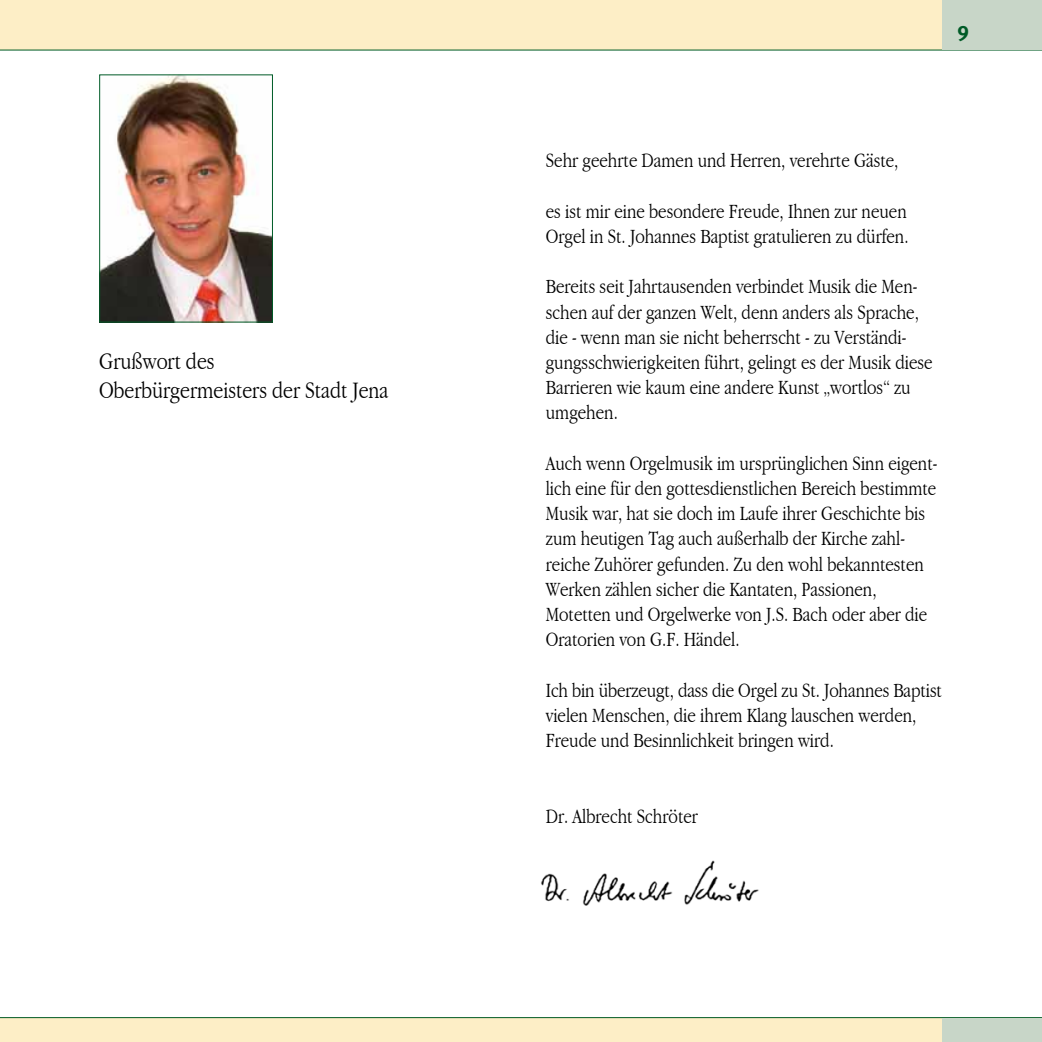
<style>
.page{position:relative;width:1042px;height:1042px;background:#fff}
.page>*{position:absolute;margin:0;border:0;box-sizing:border-box;transform-origin:0 0}
.t1{font:300 condensed 24.5px/29.4px "Garamond";color:#000}
.t2{font:300 condensed 21px/25.2px "Garamond";color:#000}
.t3{font:700 21px "Meta Plus";color:#005b27}
</style>
<div class="page">
<div style="left:0;top:0;width:1042px;height:51px;background:#fdeec6"></div>
<svg style="left:0;top:1017px;width:1042px;height:25px"></svg>
<div style="left:943px;top:0;width:99px;height:50px;background:#c8d6c8"></div>
<div style="left:943px;top:1018px;width:99px;height:24px;background:#c8d6c8"></div>
<img style="left:101px;top:76px;width:170px;height:244px">
<div style="left:99px;top:74px;width:174px;height:248px;border:1px solid #005b27"></div>
<img style="left:541px;top:860px;width:218px;height:46px">
<p class="t1" style="left:99px;top:346px;width:291px">Grußwort des<br>Oberbürgermeisters der Stadt Jena</p>
<p class="t3" style="left:957px;top:18px;width:13px">9</p>
<p class="t2" style="left:546px;top:148px;width:354px">Sehr geehrte Damen und Herren, verehrte Gäste,</p>
<p class="t2" style="left:546px;top:198px;width:364px">es ist mir eine besondere Freude, Ihnen zur neuen<br>Orgel in St. Johannes Baptist gratulieren zu dürfen.</p>
<p class="t2" style="left:546px;top:274px;width:388px">Bereits seit Jahrtausenden verbindet Musik die Men&shy;schen auf der ganzen Welt, denn anders als Sprache, die - wenn man sie nicht beherrscht - zu Verständi&shy;gungsschwierigkeiten führt, gelingt es der Musik diese Barrieren wie kaum eine andere Kunst „wortlos“ zu umgehen.</p>
<p class="t2" style="left:546px;top:450px;width:393px">Auch wenn Orgelmusik im ursprünglichen Sinn eigent&shy;lich eine für den gottesdienstlichen Bereich bestimmte Musik war, hat sie doch im Laufe ihrer Geschichte bis zum heutigen Tag auch außerhalb der Kirche zahl&shy;reiche Zuhörer gefunden. Zu den wohl bekanntesten Werken zählen sicher die Kantaten, Passionen, Motetten und Orgelwerke von J.S. Bach oder aber die Oratorien von G.F. Händel.</p>
<p class="t2" style="left:546px;top:677px;width:398px">Ich bin überzeugt, dass die Orgel zu St. Johannes Baptist vielen Menschen, die ihrem Klang lauschen werden,<br>Freude und Besinnlichkeit bringen wird.</p>
<p class="t2" style="left:546px;top:803px;width:154px">Dr. Albrecht Schröter</p>
</div>
